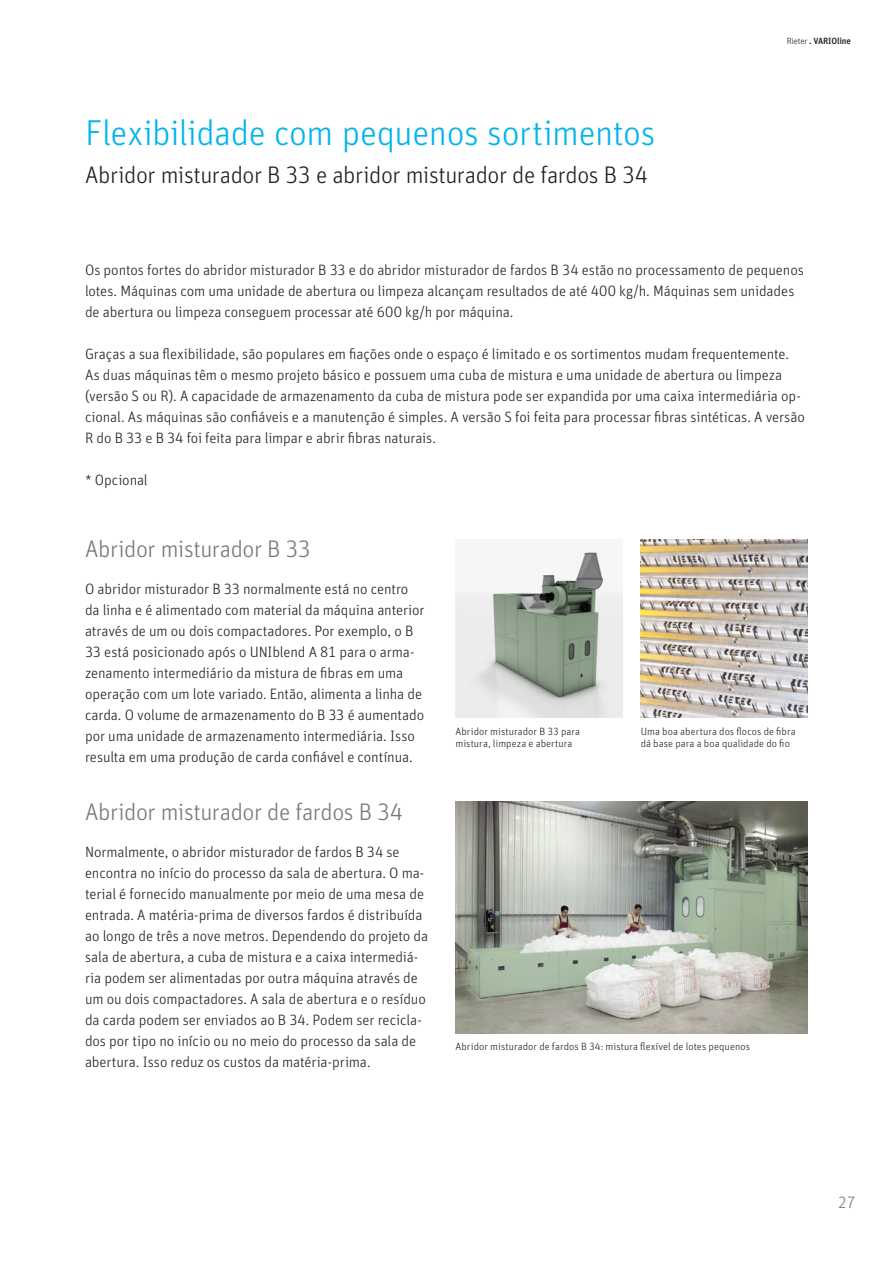
<style>
.page{position:relative;width:893px;height:1263px;background:#fff}
.page>*{position:absolute;margin:0;border:0;box-sizing:border-box;transform-origin:0 0}
.t1{font:300 36px "Unit Pro";letter-spacing:-.01em;color:#02b5eb}
.t2{font:300 24px "Unit Pro";letter-spacing:-.02em;color:#231f20}
.t3{font:300 24px "Unit Pro";letter-spacing:-.02em;color:#76787b}
.t4{font:300 16.5px "Unit Pro";color:#76787b}
.t5{font:300 15px/21px "Unit Pro";letter-spacing:-.01em;color:#231f20}
.t6{font:300 10.5px/12px "Unit Pro";letter-spacing:.01em;color:#231f20}
.t7{font:500 9px "Unit Pro";letter-spacing:-.02em;color:#231f20}
.s1{font-weight:300}
</style>
<div class="page">
<img style="left:641px;top:539px;width:167px;height:179px">
<img style="left:455px;top:550px;width:168px;height:168px">
<img style="left:455px;top:802px;width:353px;height:231px">
<h1 class="t1" style="left:85px;top:108px;width:572px">Flexibilidade com pequenos sortimentos</h1>
<h2 class="t2" style="left:85px;top:158px;width:564px">Abridor misturador B 33 e abridor misturador de fardos B 34</h2>
<p class="t7" style="left:787px;top:34px;width:66px"><span class="s1">Rieter</span> . VARIOline</p>
<p class="t5" style="left:85px;top:258px;width:720px">Os pontos fortes do abridor misturador B 33 e do abridor misturador de fardos B 34 estão no processamento de pequenos lotes. Máquinas com uma unidade de abertura ou limpeza alcançam resultados de até 400 kg/h. Máquinas sem unidades de abertura ou limpeza conseguem processar até 600 kg/h por máquina.</p>
<p class="t5" style="left:85px;top:342px;width:721px">Graças a sua flexibilidade, são populares em fiações onde o espaço é limitado e os sortimentos mudam frequentemente.<br>As duas máquinas têm o mesmo projeto básico e possuem uma cuba de mistura e uma unidade de abertura ou limpeza (versão S ou R). A capacidade de armazenamento da cuba de mistura pode ser expandida por uma caixa intermediária op&shy;cional. As máquinas são confiáveis e a manutenção é simples. A versão S foi feita para processar fibras sintéticas. A versão R do B 33 e B 34 foi feita para limpar e abrir fibras naturais.</p>
<p class="t5" style="left:85px;top:468px;width:64px">* Opcional</p>
<h2 class="t3" style="left:85px;top:533px;width:227px">Abridor misturador B 33</h2>
<p class="t5" style="left:85px;top:578px;width:341px">O abridor misturador B 33 normalmente está no centro da linha e é alimentado com material da máquina anterior através de um ou dois compactadores. Por exemplo, o B 33 está posicionado após o UNIblend A 81 para o arma&shy;zenamento intermediário da mistura de fibras em uma operação com um lote variado. Então, alimenta a linha de carda. O volume de armazenamento do B 33 é aumentado por uma unidade de armazenamento intermediária. Isso resulta em uma produção de carda confiável e contínua.</p>
<h2 class="t3" style="left:85px;top:795px;width:319px">Abridor misturador de fardos B 34</h2>
<p class="t5" style="left:85px;top:840px;width:345px">Normalmente, o abridor misturador de fardos B 34 se encontra no início do processo da sala de abertura. O ma&shy;terial é fornecido manualmente por meio de uma mesa de entrada. A matéria-prima de diversos fardos é distribuída ao longo de três a nove metros. Dependendo do projeto da sala de abertura, a cuba de mistura e a caixa intermediá&shy;ria podem ser alimentadas por outra máquina através de um ou dois compactadores. A sala de abertura e o resíduo da carda podem ser enviados ao B 34. Podem ser recicla&shy;dos por tipo no início ou no meio do processo da sala de abertura. Isso reduz os custos da matéria-prima.</p>
<p class="t6" style="left:455px;top:725px;width:126px">Abridor misturador B 33 para mistura, limpeza e abertura</p>
<p class="t6" style="left:641px;top:724px;width:156px">Uma boa abertura dos flocos de fibra dá base para a boa qualidade do fio</p>
<p class="t6" style="left:455px;top:1039px;width:296px">Abridor misturador de fardos B 34: mistura flexível de lotes pequenos</p>
<p class="t4" style="left:838px;top:1191px;width:20px">27</p>
</div>
